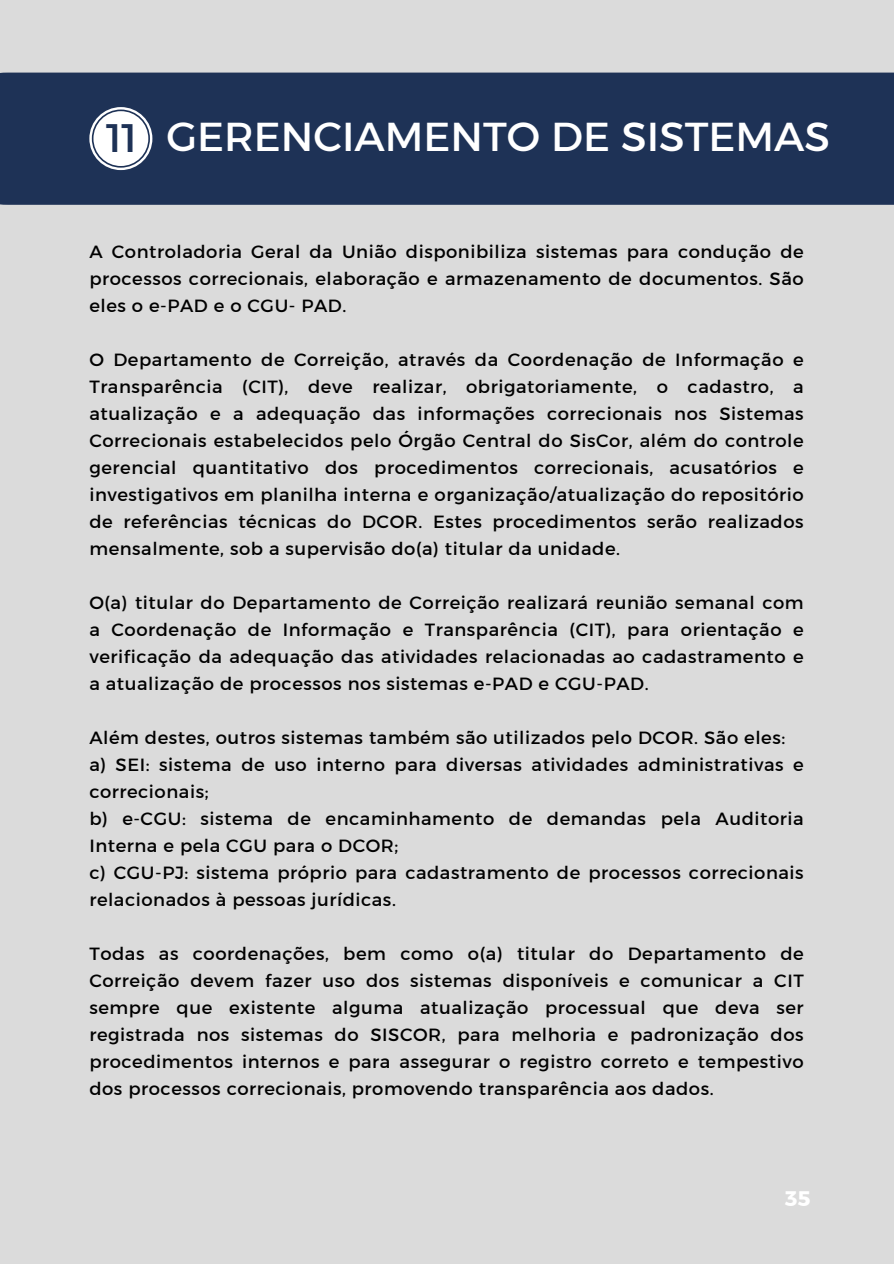
<style>
.page{position:relative;width:894px;height:1264px;background:#fff}
.page>*{position:absolute;margin:0;border:0;box-sizing:border-box;transform-origin:0 0}
.t1{font:41.1px "Kief Montaser Regular";color:#fff}
.t2{font:40.5px "Kief Montaser Regular";color:#1e3256}
.t3{font:21px "Kief Montaser Bold";color:#fff}
.t4{font:18px/27px "Kief Montaser Regular";letter-spacing:.03em;color:#010101;text-align:justify}
</style>
<div class="page">
<div style="left:0;top:0;width:893px;height:1263px;background:#dbdbdb"></div>
<div style="left:0;top:73px;width:893px;height:132px;background:#1e3256"></div>
<svg style="left:89px;top:107px;width:63px;height:63px;background:#616f88"></svg>
<div style="left:93px;top:111px;width:55px;height:55px;background:#fff;border-radius:50%"></div>
<p class="t2" style="left:106px;top:112px;width:32px">11</p>
<h1 class="t1" style="left:166px;top:111px;width:665px">GERENCIAMENTO DE SISTEMAS</h1>
<h2 class="t4" style="left:89px;top:238px;width:715px">A Controladoria Geral da União disponibiliza sistemas para condução de processos correcionais, elaboração e armazenamento de documentos. São eles o e-PAD e o CGU- PAD.</h2>
<p class="t4" style="left:89px;top:346px;width:715px">O Departamento de Correição, através da Coordenação de Informação e Transparência (CIT), deve realizar, obrigatoriamente, o cadastro, a atualização e a adequação das informações correcionais nos Sistemas Correcionais estabelecidos pelo Órgão Central do SisCor, além do controle gerencial quantitativo dos procedimentos correcionais, acusatórios e investigativos em planilha interna e organização/atualização do repositório de referências técnicas do DCOR. Estes procedimentos serão realizados mensalmente, sob a supervisão do(a) titular da unidade.</p>
<p class="t4" style="left:89px;top:589px;width:715px">O(a) titular do Departamento de Correição realizará reunião semanal com a Coordenação de Informação e Transparência (CIT), para orientação e verificação da adequação das atividades relacionadas ao cadastramento e a atualização de processos nos sistemas e-PAD e CGU-PAD.</p>
<p class="t4" style="left:89px;top:724px;width:697px">Além destes, outros sistemas também são utilizados pelo DCOR. São eles:</p>
<p class="t4" style="left:89px;top:751px;width:715px">a) SEI: sistema de uso interno para diversas atividades administrativas e correcionais;</p>
<p class="t4" style="left:89px;top:805px;width:715px">b) e-CGU: sistema de encaminhamento de demandas pela Auditoria<br>Interna e pela CGU para o DCOR;</p>
<p class="t4" style="left:89px;top:859px;width:715px">c) CGU-PJ: sistema próprio para cadastramento de processos correcionais relacionados à pessoas jurídicas.</p>
<p class="t4" style="left:89px;top:940px;width:715px">Todas as coordenações, bem como o(a) titular do Departamento de Correição devem fazer uso dos sistemas disponíveis e comunicar a CIT sempre que existente alguma atualização processual que deva ser registrada nos sistemas do SISCOR, para melhoria e padronização dos procedimentos internos e para assegurar o registro correto e tempestivo dos processos correcionais, promovendo transparência aos dados.</p>
<p class="t3" style="left:784px;top:1185px;width:27px">35</p>
</div>
